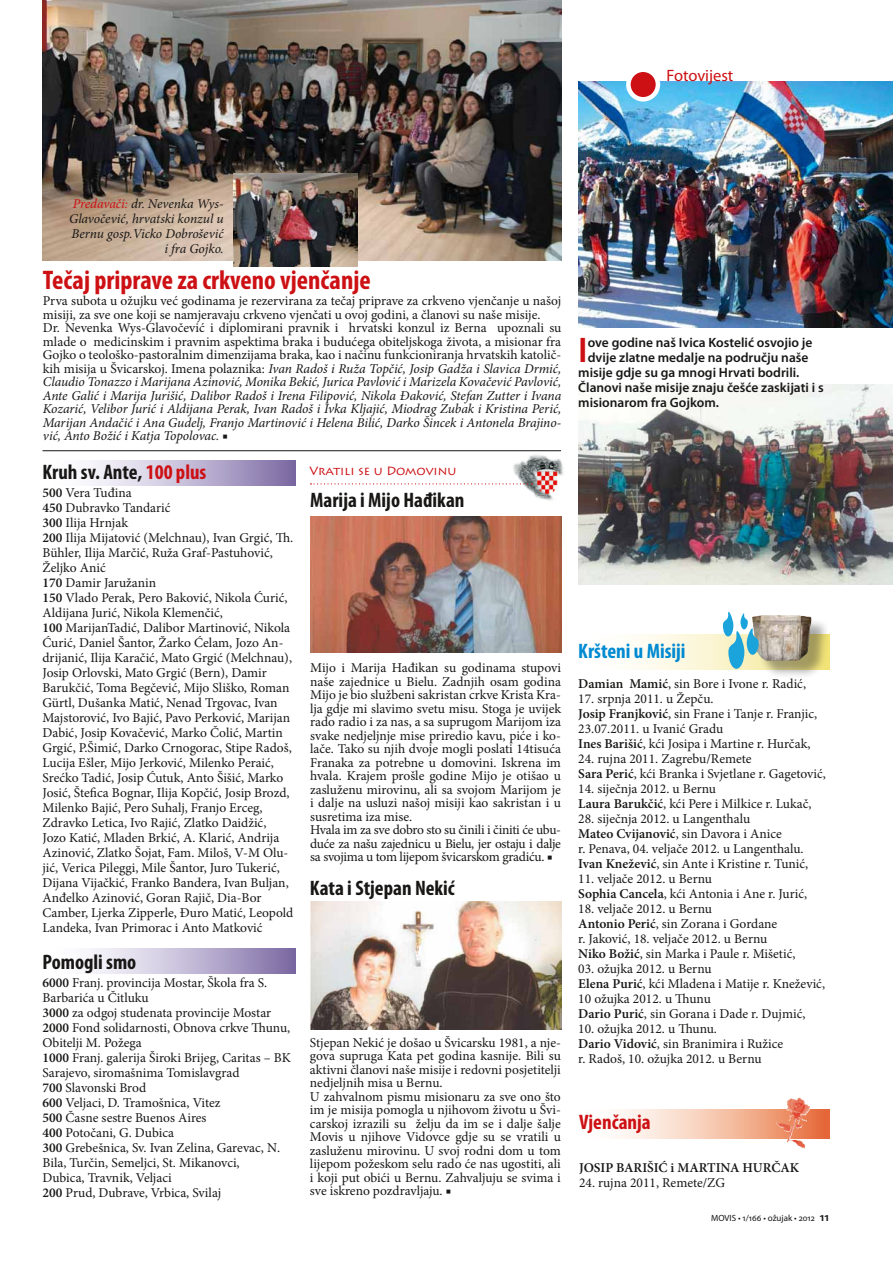
<style>
.page{position:relative;width:893px;height:1263px;background:#fff}
.page>*{position:absolute;margin:0;border:0;box-sizing:border-box;transform-origin:0 0}
.t1{font:600 35.7px "Myriad Pro";color:#cd1013}
.t2{font:700 condensed 27px "Myriad Pro";color:#cd1013}
.t3{font:700 condensed 21px "Myriad Pro";color:#181716}
.t4{font:700 condensed 21px "Myriad Pro";color:#008ad2}
.t5{font:700 condensed 21px "Myriad Pro";color:#cd1013}
.t6{font:16.5px "Myriad Pro";color:#cd1013}
.t7{font:13.5px/15px "Minion Pro";color:#181716}
.t8{font:600 13.5px "Myriad Pro";color:#181716}
.t9{font:italic 13.5px/15px "Minion Pro";letter-spacing:-.005em;color:#181716;text-align:right}
.t10{font:600 13.5px "Minion Pro";color:#181716}
.t11{font:12px "Lithos Pro";color:#cd1013}
.t12{font:9px "Myriad Pro";color:#181716}
.s1{color:#cd1013}
.s2{font-style:italic}
.s3{font-weight:600}
.s4{font-weight:600;font-size:12px}
</style>
<div class="page">
<div style="left:45px;top:948px;width:251px;height:26px;background:linear-gradient(to right,#fff,#8472aa)"></div>
<div style="left:45px;top:460px;width:251px;height:26px;background:linear-gradient(to right,#fff,#8472aa)"></div>
<svg style="left:633px;top:635px;width:196px;height:34px"></svg>
<div style="left:754px;top:617px;width:74px;height:62px;background:#181716;opacity:.37"></div>
<img style="left:759px;top:615px;width:52px;height:46px">
<svg style="left:723px;top:611px;width:36px;height:58px"></svg>
<svg style="left:618px;top:1109px;width:212px;height:30px;background:#f5c5ad"></svg>
<img style="left:776px;top:1097px;width:35px;height:52px">
<img style="left:578px;top:82px;width:315px;height:245px">
<img style="left:578px;top:384px;width:315px;height:201px">
<img style="left:310px;top:516px;width:251px;height:136px">
<img style="left:310px;top:902px;width:251px;height:128px">
<img style="left:43px;top:0;width:518px;height:260px">
<img style="left:234px;top:173px;width:124px;height:93px">
<svg style="left:628px;top:70px;width:30px;height:29px"></svg>
<div style="left:626px;top:68px;width:34px;height:34px;border:4px solid #fff;border-radius:50%"></div>
<img style="left:513px;top:455px;width:51px;height:45px">
<svg style="left:311px;top:483px;width:222px;height:1px"></svg>
<hr style="left:43px;top:450px;width:518px;height:1px;background:#181716">
<p class="t6" style="left:666px;top:65px;width:68px">Fotovijest</p>
<p class="t9" style="left:69px;top:196px;width:156px"><span class="s1">Predavači:</span> dr. Nevenka Wys-<br>Glavočević, hrvatski konzul u<br>Bernu gosp.Vicko Dobrošević i fra Gojko.</p>
<h2 class="t2" style="left:43px;top:263px;width:329px">Tečaj priprave za crkveno vjenčanje</h2>
<p class="t7" style="left:43px;top:294px;width:520px;line-height:13.5px">Prva subota u ožujku već godinama je rezervirana za tečaj priprave za crkveno vjenčanje u našoj misiji, za sve one koji se namjeravaju crkveno vjenčati u ovoj godini, a članovi su naše misije.<br>Dr. Nevenka Wys-Glavočević i diplomirani pravnik i hrvatski konzul iz Berna upoznali su mlade o medicinskim i pravnim aspektima braka i budućega obiteljskoga života, a misionar fra Gojko o teološko-pastoralnim dimenzijama braka, kao i načinu funkcioniranja hrvatskih katolič&shy;kih misija u Švicarskoj. Imena polaznika: <span class="s2">Ivan Radoš i Ruža Topčić, Josip Gadža i Slavica Drmić, Claudio Tonazzo i Marijana Azinović, Monika Bekić, Jurica Pavlović i Marizela Kovačević Pavlović, Ante Galić i Marija Jurišić, Dalibor Radoš i Irena Filipović, Nikola Đaković, Stefan Zutter i Ivana Kozarić, Velibor Jurić i Aldijana Perak, Ivan Radoš i Ivka Kljajić, Miodrag Zubak i Kristina Perić, Marijan Andačić i Ana Gudelj, Franjo Martinović i Helena Bilić, Darko Šincek i Antonela Brajino&shy;vić, Anto Božić i Katja Topolovac.</span> ■</p>
<h3 class="t3" style="left:43px;top:459px;width:165px">Kruh sv. Ante, <span class="s1">100 plus</span></h3>
<p class="t7" style="left:43px;top:485px;width:252px"><span class="s3">500</span> Vera Tuđina<br><span class="s3">450</span> Dubravko Tandarić<br><span class="s3">300</span> Ilija Hrnjak<br><span class="s3">200</span> Ilija Mijatović (Melchnau), Ivan Grgić, Th.<br>Bühler, Ilija Marčić, Ruža Graf-Pastuhović, Željko Anić<br><span class="s3">170</span> Damir Jaružanin<br><span class="s3">150</span> Vlado Perak, Pero Baković, Nikola Ćurić, Aldijana Jurić, Nikola Klemenčić,<br><span class="s3">100</span> MarijanTadić, Dalibor Martinović, Nikola Ćurić, Daniel Šantor, Žarko Ćelam, Jozo An&shy;drijanić, Ilija Karačić, Mato Grgić (Melchnau), Josip Orlovski, Mato Grgić (Bern), Damir Barukčić, Toma Begčević, Mijo Sliško, Roman Gürtl, Dušanka Matić, Nenad Trgovac, Ivan Majstorović, Ivo Bajić, Pavo Perković, Marijan Dabić, Josip Kovačević, Marko Čolić, Martin Grgić, P.Šimić, Darko Crnogorac, Stipe Radoš, Lucija Ešler, Mijo Jerković, Milenko Peraić, Srećko Tadić, Josip Ćutuk, Anto Šišić, Marko Josić, Štefica Bognar, Ilija Kopčić, Josip Brozd, Milenko Bajić, Pero Suhalj, Franjo Erceg, Zdravko Letica, Ivo Rajić, Zlatko Daidžić,<br>Jozo Katić, Mladen Brkić, A. Klarić, Andrija Azinović, Zlatko Šojat, Fam. Miloš, V-M Olu&shy;jić, Verica Pileggi, Mile Šantor, Juro Tukerić, Dijana Vijačkić, Franko Bandera, Ivan Buljan, Anđelko Azinović, Goran Rajič, Dia-Bor Camber, Ljerka Zipperle, Đuro Matić, Leopold Landeka, Ivan Primorac i Anto Matković</p>
<h3 class="t3" style="left:43px;top:949px;width:95px">Pomogli smo</h3>
<p class="t7" style="left:43px;top:976px;width:250px"><span class="s3">6000</span> Franj. provincija Mostar, Škola fra S.<br>Barbarića u Čitluku<br><span class="s3">3000</span> za odgoj studenata provincije Mostar <span class="s3">2000</span> Fond solidarnosti, Obnova crkve Thunu, Obitelji M. Požega<br><span class="s3">1000</span> Franj. galerija Široki Brijeg, Caritas – BK Sarajevo, siromašnima Tomislavgrad<br><span class="s3">700</span> Slavonski Brod<br><span class="s3">600</span> Veljaci, D. Tramošnica, Vitez<br><span class="s3">500</span> Časne sestre Buenos Aires<br><span class="s3">400</span> Potočani, G. Dubica<br><span class="s3">300</span> Grebešnica, Sv. Ivan Zelina, Garevac, N.<br>Bila, Turčin, Semeljci, St. Mikanovci,<br>Dubica, Travnik, Veljaci<br><span class="s3">200</span> Prud, Dubrave, Vrbica, Svilaj</p>
<p class="t11" style="left:309px;top:464px;width:148px">Vratili se u Domovinu</p>
<h3 class="t3" style="left:310px;top:487px;width:156px">Marija i Mijo Hađikan</h3>
<p class="t7" style="left:310px;top:661px;width:252px;line-height:13.5px">Mijo i Marija Hađikan su godinama stupovi naše zajednice u Bielu. Zadnjih osam godina Mijo je bio službeni sakristan crkve Krista Kra&shy;lja gdje mi slavimo svetu misu. Stoga je uvijek rado radio i za nas, a sa suprugom Marijom iza svake nedjeljnje mise priredio kavu, piće i ko&shy;lače. Tako su njih dvoje mogli poslati 14tisuća Franaka za potrebne u domovini. Iskrena im hvala. Krajem prošle godine Mijo je otišao u zasluženu mirovinu, ali sa svojom Marijom je i dalje na usluzi našoj misiji kao sakristan i u susretima iza mise.<br>Hvala im za sve dobro sto su činili i činiti će ubu&shy;duće za našu zajednicu u Bielu, jer ostaju i dalje sa svojima u tom lijepom švicarskom gradiću. ■</p>
<h3 class="t3" style="left:310px;top:875px;width:146px">Kata i Stjepan Nekić</h3>
<p class="t7" style="left:310px;top:1036px;width:252px;line-height:13.5px">Stjepan Nekić je došao u Švicarsku 1981, a nje&shy;gova supruga Kata pet godina kasnije. Bili su aktivni članovi naše misije i redovni posjetitelji nedjeljnih misa u Bernu.<br>U zahvalnom pismu misionaru za sve ono što im je misija pomogla u njihovom životu u Švi&shy;carskoj izrazili su želju da im se i dalje šalje Movis u njihove Vidovce gdje su se vratili u zasluženu mirovinu. U svoj rodni dom u tom lijepom požeskom selu rado će nas ugostiti, ali i koji put obići u Bernu. Zahvaljuju se svima i sve iskreno pozdravljaju. ■</p>
<h1 class="t1" style="left:578px;top:327px;width:11px">I</h1>
<p class="t8" style="left:588px;top:334px;width:226px">ove godine naš Ivica Kostelić osvojio je</p>
<p class="t8" style="left:588px;top:349px;width:222px">dvije zlatne medalje na području naše</p>
<p class="t8" style="left:578px;top:364px;width:223px">misije gdje su ga mnogi Hrvati bodrili.</p>
<p class="t8" style="left:578px;top:379px;width:247px">Članovi naše misije znaju češće zaskijati i s</p>
<p class="t8" style="left:578px;top:393px;width:142px">misionarom fra Gojkom.</p>
<h3 class="t4" style="left:578px;top:638px;width:109px">Kršteni u Misiji</h3>
<p class="t7" style="left:578px;top:676px;width:229px"><span class="s3">Damian Mamić</span>, sin Bore i Ivone r. Radić,</p>
<p class="t7" style="left:578px;top:691px;width:240px">17. srpnja 2011. u Žepču.<br><span class="s3">Josip Franjković</span>, sin Frane i Tanje r. Franjic, 23.07.2011. u Ivanić Gradu<br><span class="s3">Ines Barišić</span>, kći Josipa i Martine r. Hurčak,</p>
<p class="t7" style="left:578px;top:751px;width:249px">24. rujna 2011. Zagrebu/Remete<br><span class="s3">Sara Perić</span>, kći Branka i Svjetlane r. Gagetović,</p>
<p class="t7" style="left:578px;top:781px;width:235px">14. siječnja 2012. u Bernu<br><span class="s3">Laura Barukčić</span>, kći Pere i Milkice r. Lukač,</p>
<p class="t7" style="left:578px;top:811px;width:231px">28. siječnja 2012. u Langenthalu<br><span class="s3">Mateo Cvijanović</span>, sin Davora i Anice<br>r. Penava, 04. veljače 2012. u Langenthalu.<br><span class="s3">Ivan Knežević</span>, sin Ante i Kristine r. Tunić,</p>
<p class="t7" style="left:578px;top:871px;width:230px">11. veljače 2012. u Bernu<br><span class="s3">Sophia Cancela</span>, kći Antonia i Ane r. Jurić,</p>
<p class="t7" style="left:578px;top:901px;width:219px">18. veljače 2012. u Bernu<br><span class="s3">Antonio Perić</span>, sin Zorana i Gordane<br>r. Jaković, 18. veljače 2012. u Bernu <span class="s3">Niko Božić</span>, sin Marka i Paule r. Mišetić,</p>
<p class="t7" style="left:578px;top:961px;width:248px">03. ožujka 2012. u Bernu<br><span class="s3">Elena Purić</span>, kći Mladena i Matije r. Knežević, 10 ožujka 2012. u Thunu<br><span class="s3">Dario Purić</span>, sin Gorana i Dade r. Dujmić,</p>
<p class="t7" style="left:578px;top:1021px;width:206px">10. ožujka 2012. u Thunu.<br><span class="s3">Dario Vidović</span>, sin Branimira i Ružice r. Radoš, 10. ožujka 2012. u Bernu</p>
<h3 class="t5" style="left:579px;top:1109px;width:73px">Vjenčanja</h3>
<p class="t10" style="left:579px;top:1158px;width:222px">JOSIP BARIŠIĆ i MARTINA HURČAK</p>
<p class="t7" style="left:579px;top:1175px;width:148px">24. rujna 2011, Remete/ZG</p>
<p class="t12" style="left:711px;top:1212px;width:120px">MOVIS • 1/166 • ožujak • 2012 <span class="s4">11</span></p>
</div>
